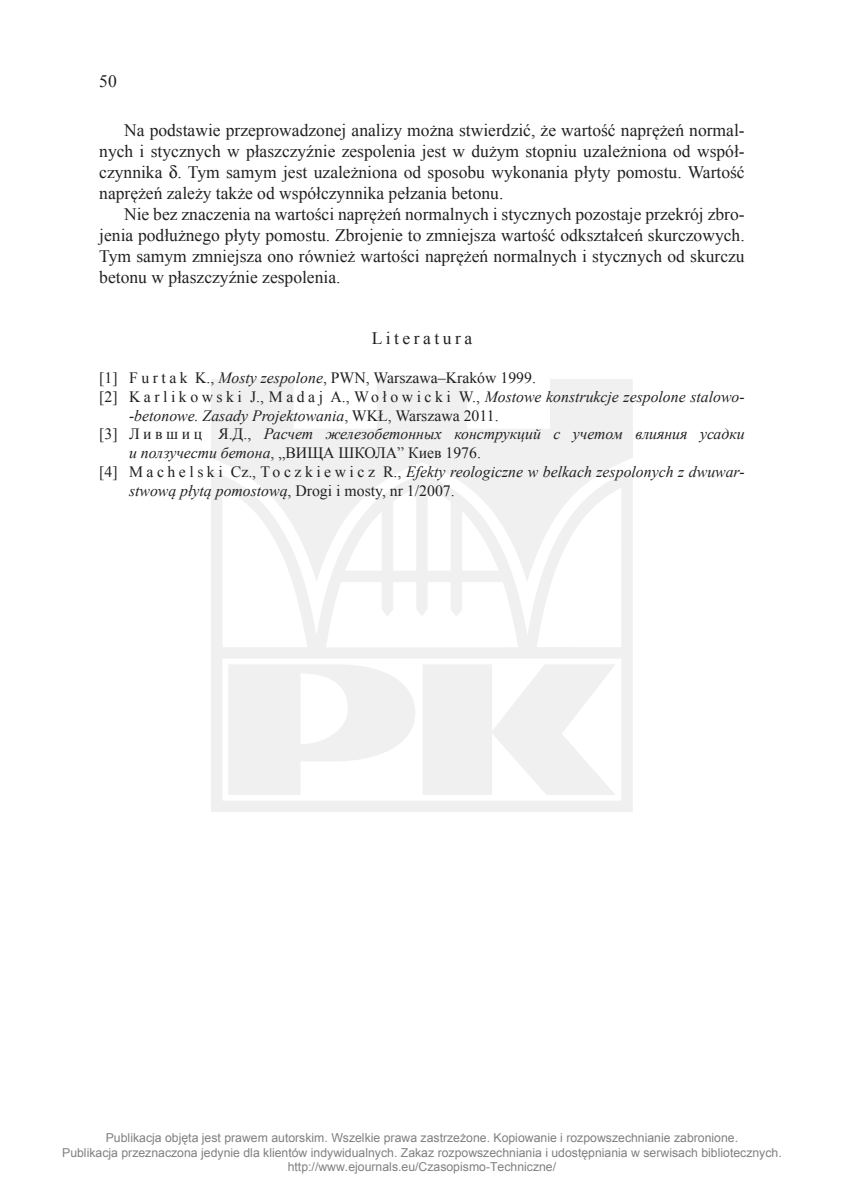
<style>
.page{position:relative;width:844px;height:1191px;background:#fff}
.page>*{position:absolute;margin:0;border:0;box-sizing:border-box;transform-origin:0 0}
.test{font:17.5px/21px "Times New Roman";color:#231f20;text-align:justify}
.Literatura{font:17.5px "Times New Roman";letter-spacing:.2em;color:#231f20}
.t1{font:italic 15.75px/18.9px "Times New Roman";color:#231f20}
.t2{font:15.75px "Times New Roman";color:#231f20}
.t3{font:12.25px/14.7px "Arial";color:#808080;text-align:center}
.s1{font-style:italic}
.s2{font-style:normal}
</style>
<div class="page">
<svg style="left:211px;top:379px;width:421px;height:433px;fill:#eff0ef"></svg>
<p class="test" style="left:99px;top:70px;width:19px">50</p>
<p class="test" style="left:99px;top:120px;width:646px;text-indent:25px">Na podstawie przeprowadzonej analizy można stwierdzić, że wartość naprężeń normal&shy;nych i stycznych w płaszczyźnie zespolenia jest w dużym stopniu uzależniona od współ&shy;czynnika . Tym samym jest uzależniona od sposobu wykonania płyty pomostu. Wartość naprężeń zależy także od współczynnika pełzania betonu.</p>
<p class="test" style="left:99px;top:204px;width:646px;text-indent:25px">Nie bez znaczenia na wartości naprężeń normalnych i stycznych pozostaje przekrój zbro&shy;jenia podłużnego płyty pomostu. Zbrojenie to zmniejsza wartość odkształceń skurczowych.<br>Tym samym zmniejsza ono również wartości naprężeń normalnych i stycznych od skurczu betonu w płaszczyźnie zespolenia.</p>
<p class="Literatura" style="left:371px;top:326px;width:102px">Literatura</p>
<p class="t2" style="left:99px;top:367px;width:438px">[1] F u r t a k K., <span class="s1">Mosty zespolone</span>, PWN, Warszawa–Kraków 1999.</p>
<p class="t1" style="left:129px;top:386px;width:617px;text-indent:-30px"><span class="s2">[2] K a r l i k o w s k i J., M a d a j A., Wo ł o w i c k i W.,</span> Mostowe konstrukcje zespolone stalowo--betonowe. Zasady Projektowania<span class="s2">, WKŁ, Warszawa 2011.</span></p>
<p class="t1" style="left:129px;top:424px;width:617px;text-indent:-30px"><span class="s2">[3] Л и в ш и ц Я.Д.,</span> Расчет железобетонных конструкций с учетом влияния усадки и ползучести бетона<span class="s2">, „ВИЩА ШКОЛА” Киев 1976.</span></p>
<p class="t1" style="left:129px;top:462px;width:617px;text-indent:-30px"><span class="s2">[4] M a c h e l s k i Cz., To c z k i e w i c z R.,</span> Efekty reologiczne w belkach zespolonych z dwuwar&shy;stwową płytą pomostową<span class="s2">, Drogi i mosty, nr 1/2007.</span></p>
<p class="t3" style="left:62px;top:1130px;width:721px">Publikacja objęta jest prawem autorskim. Wszelkie prawa zastrzeżone. Kopiowanie i rozpowszechnianie zabronione.<br>Publikacja przeznaczona jedynie dla klientów indywidualnych. Zakaz rozpowszechniania i udostępniania w serwisach bibliotecznych. http://www.ejournals.eu/Czasopismo-Techniczne/</p>
</div>
